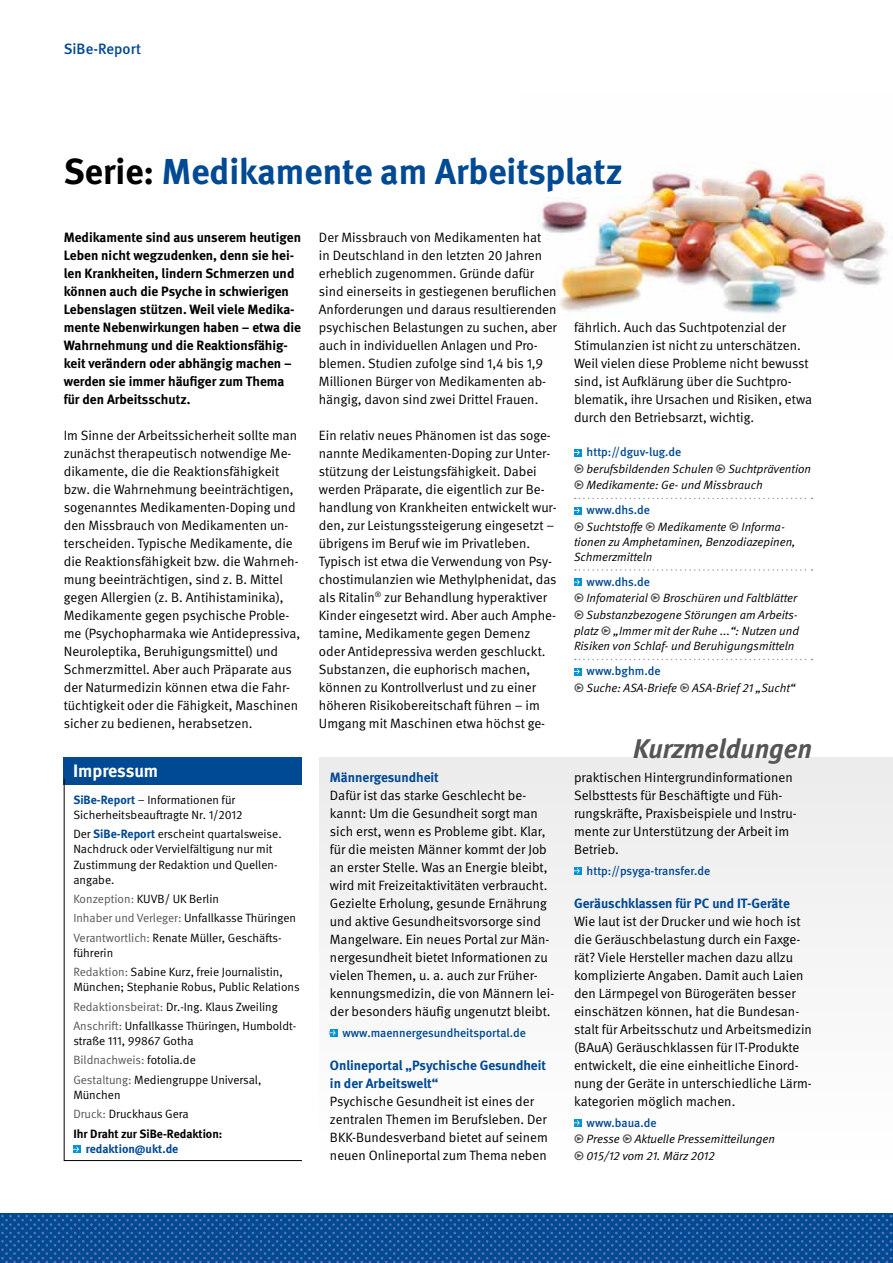
<style>
.page{position:relative;width:893px;height:1263px;background:#fff}
.page>*{position:absolute;margin:0;border:0;box-sizing:border-box;transform-origin:0 0}
.t1{font:700 36px "DGUV Meta";color:#004993}
.t2{font:italic 700 27px "DGUV Meta";color:#565656}
.t3{font:700 18px "DGUV Meta";letter-spacing:-.005em;color:#fff}
.t4{font:500 15px "DGUV Meta";color:#004993}
.t5{font:13.5px/18px "DGUV Meta";color:#000}
.t6{font:700 13.5px/18px "DGUV Meta";color:#000}
.t7{font:700 13.5px/18px "DGUV Meta";color:#004993}
.t8{font:12px/19.4px "DGUV Meta";color:#000}
.t9{font:italic 12px/15px "DGUV Meta";color:#000}
.t10{font:500 12px "DGUV Meta";color:#004993}
.t11{font:700 12px/19.4px "DGUV Meta";color:#000}
.t12{font:700 12px "DGUV Meta";color:#004993}
.s1{color:#000}
.s2{font-weight:500;font-style:normal;color:#565656}
.s3{font-weight:500;font-style:normal;color:#004993}
.s4{font-weight:700;color:#004993}
.s5{color:#565656}
.s6{font-weight:400}
.s7{font-weight:400;color:#565656}
</style>
<div class="page">
<img style="left:537px;top:162px;width:351px;height:152px">
<div style="left:319px;top:757px;width:574px;height:404px;background:#f5f5f5"></div>
<img style="left:0;top:1214px;width:893px;height:49px">
<svg style="left:575px;top:498px;width:237px;height:1px"></svg>
<svg style="left:575px;top:569px;width:237px;height:2px"></svg>
<svg style="left:575px;top:659px;width:237px;height:1px"></svg>
<svg style="left:574px;top:449px;width:7px;height:7px"></svg>
<svg style="left:574px;top:507px;width:7px;height:7px"></svg>
<svg style="left:574px;top:578px;width:7px;height:8px"></svg>
<svg style="left:574px;top:668px;width:7px;height:7px"></svg>
<svg style="left:574px;top:867px;width:7px;height:7px"></svg>
<svg style="left:574px;top:1119px;width:7px;height:7px"></svg>
<div style="left:64px;top:757px;width:238px;height:28px;background:#004993"></div>
<svg style="left:63px;top:778px;width:239px;height:383px"></svg>
<svg style="left:330px;top:1029px;width:7px;height:7px"></svg>
<p class="t4" style="left:64px;top:40px;width:79px">SiBe-Report</p>
<h1 class="t1" style="left:64px;top:151px;width:560px"><span class="s1">Serie:</span> Medikamente am Arbeitsplatz</h1>
<p class="t5" style="left:319px;top:228px;width:239px">Der Missbrauch von Medikamenten hat<br>in Deutschland in den letzten 20 Jahren erheblich zugenommen. Gründe dafür sind einerseits in gestiegenen beruflichen Anforderungen und daraus resultierenden psychischen Belastungen zu suchen, aber auch in individuellen Anlagen und Pro&shy;blemen. Studien zufolge sind 1,4 bis 1,9<br>Millionen Bürger von Medikamenten ab&shy;hängig, davon sind zwei Drittel Frauen.</p>
<p class="t5" style="left:319px;top:426px;width:239px">Ein relativ neues Phänomen ist das soge&shy;nannte Medikamenten-Doping zur Unter&shy;stützung der Leistungsfähigkeit. Dabei werden Präparate, die eigentlich zur Be&shy;handlung von Krankheiten entwickelt wur&shy;den, zur Leistungssteigerung eingesetzt – übrigens im Beruf wie im Privatleben.<br>Typisch ist etwa die Verwendung von Psy&shy;chostimulanzien wie Methylphenidat, das als Ritalin<sup>®</sup> zur Behandlung hyperaktiver Kinder eingesetzt wird. Aber auch Amphe&shy;tamine, Medikamente gegen Demenz oder Antidepressiva werden geschluckt.<br>Substanzen, die euphorisch machen, können zu Kontrollverlust und zu einer höheren Risikobereitschaft führen – im Umgang mit Maschinen etwa höchst ge-</p>
<p class="t6" style="left:64px;top:228px;width:239px">Medikamente sind aus unserem heutigen Leben nicht wegzudenken, denn sie hei&shy;len Krankheiten, lindern Schmerzen und können auch die Psyche in schwierigen Lebenslagen stützen. Weil viele Medika&shy;mente Nebenwirkungen haben – etwa die Wahrnehmung und die Reaktionsfähig&shy;keit verändern oder abhängig machen – werden sie immer häufiger zum Thema für den Arbeitsschutz.</p>
<p class="t5" style="left:64px;top:426px;width:238px">Im Sinne der Arbeitssicherheit sollte man zunächst therapeutisch notwendige Me&shy;dikamente, die die Reaktionsfähigkeit bzw. die Wahrnehmung beeinträchtigen, sogenanntes Medikamenten-Doping und den Missbrauch von Medikamenten un&shy;terscheiden. Typische Medikamente, die die Reaktionsfähigkeit bzw. die Wahrneh&shy;mung beeinträchtigen, sind z. B. Mittel gegen Allergien (z. B. Antihistaminika), Medikamente gegen psychische Proble&shy;me (Psychopharmaka wie Antidepressiva, Neuroleptika, Beruhigungsmittel) und Schmerzmittel. Aber auch Präparate aus der Naturmedizin können etwa die Fahr&shy;tüchtigkeit oder die Fähigkeit, Maschinen sicher zu bedienen, herabsetzen.</p>
<p class="t5" style="left:574px;top:318px;width:240px">fährlich. Auch das Suchtpotenzial der Stimulanzien ist nicht zu unterschätzen.<br>Weil vielen diese Probleme nicht bewusst sind, ist Aufklärung über die Suchtpro&shy;blematik, ihre Ursachen und Risiken, etwa durch den Betriebsarzt, wichtig.</p>
<p class="t10" style="left:587px;top:445px;width:96px">http://dguv-lug.de</p>
<p class="t9" style="left:574px;top:461px;width:238px"><span class="s2">•</span> berufsbildenden Schulen <span class="s2">•</span> Suchtprävention</p>
<p class="t9" style="left:587px;top:473px;width:178px;line-height:25px;text-indent:-13px"><span class="s2">•</span> Medikamente: Ge- und Missbrauch <span class="s3">www.dhs.de</span></p>
<p class="t9" style="left:574px;top:519px;width:223px"><span class="s2">•</span> Suchtstoffe <span class="s2">•</span> Medikamente <span class="s2">•</span> Informa&shy;tionen zu Amphetaminen, Benzodiazepinen,<br>Schmerzmitteln</p>
<p class="t10" style="left:587px;top:575px;width:65px">www.dhs.de</p>
<p class="t9" style="left:574px;top:591px;width:225px"><span class="s2">•</span> Infomaterial <span class="s2">•</span> Broschüren und Faltblätter</p>
<p class="t9" style="left:574px;top:607px;width:227px;line-height:16.5px"><span class="s2">•</span> Substanzbezogene Störungen am Arbeits&shy;platz <span class="s2">•</span> „Immer mit der Ruhe ...“: Nutzen und</p>
<p class="t9" style="left:574px;top:639px;width:222px">Risiken von Schlaf- und Beruhigungsmitteln</p>
<p class="t10" style="left:587px;top:664px;width:75px">www.bghm.de</p>
<p class="t9" style="left:574px;top:680px;width:223px"><span class="s2">•</span> Suche: ASA-Briefe <span class="s2">•</span> ASA-Brief 21 „Sucht“</p>
<h3 class="t3" style="left:73px;top:760px;width:87px">Impressum</h3>
<p class="t8" style="left:73px;top:792px;width:170px;line-height:15.1px"><span class="s4">SiBe-Report</span> – Informationen für<br>Sicherheitsbeauftragte Nr. 1/2012</p>
<p class="t8" style="left:73px;top:827px;width:210px;line-height:15.1px">Der <span class="s4">SiBe-Report</span> erscheint quartalsweise.<br>Nachdruck oder Vervielfältigung nur mit Zustimmung der Redaktion und Quellen&shy;angabe.</p>
<p class="t8" style="left:73px;top:889px;width:224px"><span class="s5">Konzeption:</span> KUVB/ UK Berlin<br><span class="s5">Inhaber und Verleger:</span> Unfallkasse Thüringen<br><span class="s5">Verantwortlich:</span> Renate Müller, Geschäfts-</p>
<p class="t8" style="left:73px;top:943px;width:211px">führerin<br><span class="s5">Redaktion:</span> Sabine Kurz, freie Journalistin,</p>
<p class="t8" style="left:73px;top:978px;width:228px">München; Stephanie Robus, Public Relations<br><span class="s5">Redaktionsbeirat:</span> Dr.-Ing. Klaus Zweiling<br><span class="s5">Anschrift:</span> Unfallkasse Thüringen, Humboldt-</p>
<p class="t8" style="left:73px;top:1031px;width:190px">straße 111, 99867 Gotha<br><span class="s5">Bildnachweis:</span> fotolia.de<br><span class="s5">Gestaltung:</span> Mediengruppe Universal,</p>
<p class="t11" style="left:73px;top:1085px;width:151px"><span class="s6">München<br></span><span class="s7">Druck:</span> <span class="s6">Druckhaus Gera<br></span>Ihr Draht zur SiBe-Redaktion:</p>
<p class="t12" style="left:86px;top:1141px;width:94px">redaktion@ukt.de</p>
<p class="t7" style="left:330px;top:768px;width:110px">Männergesundheit</p>
<p class="t5" style="left:330px;top:786px;width:226px">Dafür ist das starke Geschlecht be&shy;kannt: Um die Gesundheit sorgt man sich erst, wenn es Probleme gibt. Klar, für die meisten Männer kommt der Job an erster Stelle. Was an Energie bleibt, wird mit Freizeitaktivitäten verbraucht.<br>Gezielte Erholung, gesunde Ernährung und aktive Gesundheitsvorsorge sind Mangelware. Ein neues Portal zur Män&shy;nergesundheit bietet Informationen zu vielen Themen, u. a. auch zur Früher&shy;kennungsmedizin, die von Männern lei&shy;der besonders häufig ungenutzt bleibt.</p>
<p class="t10" style="left:343px;top:1025px;width:185px">www.maennergesundheitsportal.de</p>
<p class="t7" style="left:330px;top:1056px;width:218px">Onlineportal „Psychische Gesundheit in der Arbeitswelt“</p>
<p class="t5" style="left:330px;top:1092px;width:219px">Psychische Gesundheit ist eines der zentralen Themen im Berufsleben. Der BKK-Bundesverband bietet auf seinem neuen Onlineportal zum Thema neben</p>
<h2 class="t2" style="left:633px;top:732px;width:180px">Kurzmeldungen</h2>
<p class="t5" style="left:574px;top:768px;width:224px">praktischen Hintergrundinformationen Selbsttests für Beschäftigte und Füh&shy;rungskräfte, Praxisbeispiele und Instru&shy;mente zur Unterstützung der Arbeit im Betrieb.</p>
<p class="t10" style="left:587px;top:863px;width:125px">http://psyga-transfer.de</p>
<p class="t7" style="left:574px;top:894px;width:217px">Geräuschklassen für PC und IT-Geräte</p>
<p class="t5" style="left:574px;top:912px;width:239px">Wie laut ist der Drucker und wie hoch ist die Geräuschbelastung durch ein Faxge&shy;rät? Viele Hersteller machen dazu allzu komplizierte Angaben. Damit auch Laien den Lärmpegel von Bürogeräten besser einschätzen können, hat die Bundesan&shy;stalt für Arbeitsschutz und Arbeitsmedizin (BAuA) Geräuschklassen für IT-Produkte entwickelt, die eine einheitliche Einord&shy;nung der Geräte in unterschiedliche Lärm&shy;kategorien möglich machen.</p>
<p class="t10" style="left:587px;top:1115px;width:71px">www.baua.de</p>
<p class="t9" style="left:574px;top:1132px;width:202px"><span class="s2">•</span> Presse <span class="s2">•</span> Aktuelle Pressemitteilungen</p>
<p class="t9" style="left:574px;top:1148px;width:142px"><span class="s2">•</span> 015/12 vom 21. März 2012</p>
</div>
